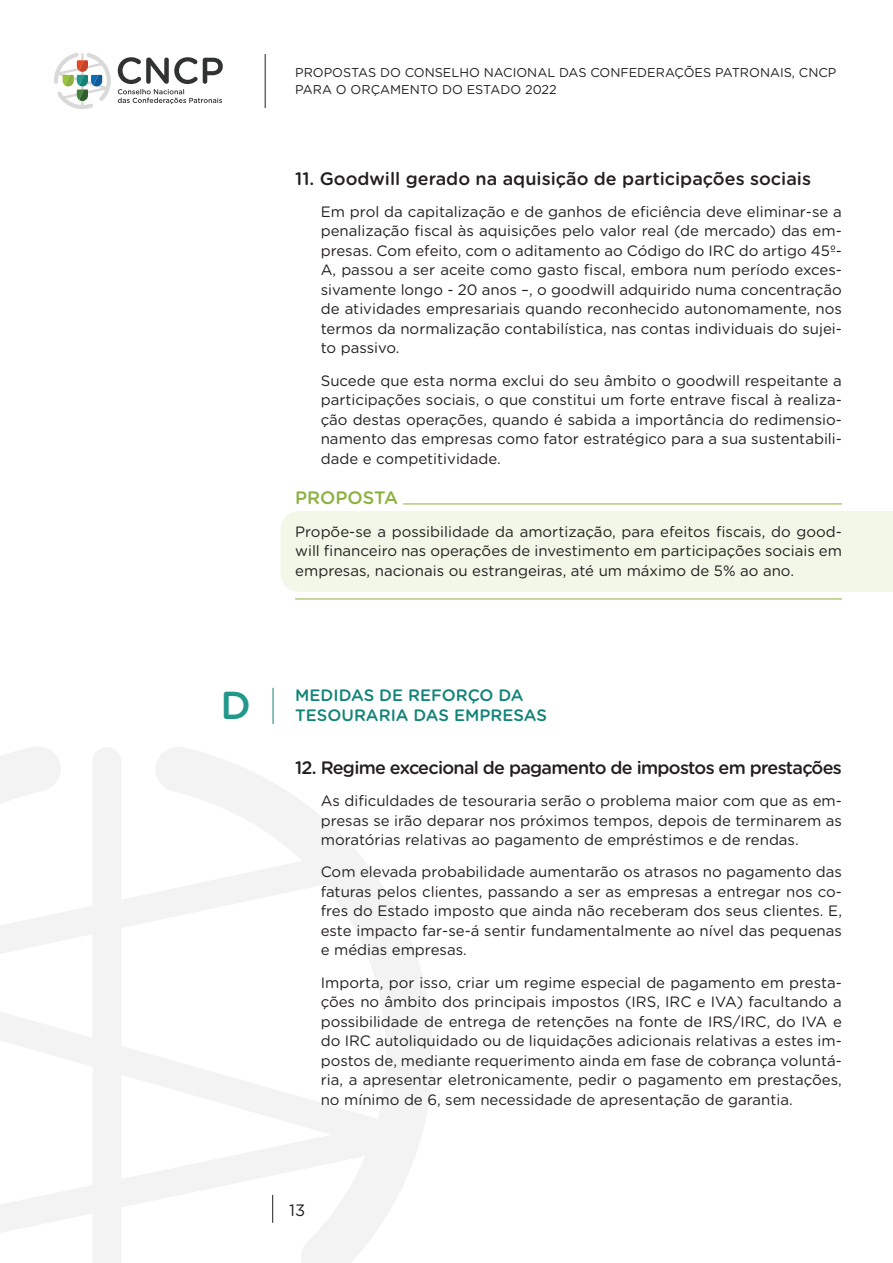
<style>
.page{position:relative;width:893px;height:1263px;background:#fff}
.page>*{position:absolute;margin:0;border:0;box-sizing:border-box;transform-origin:0 0}
.t1{font:500 39px "Gotham Rounded";color:#21988b}
.t2{font:500 18px "Gotham Rounded";letter-spacing:-.04em;color:#231f20}
.t3{font:500 18px "Gotham Rounded";color:#231f20}
.t4{font:500 18px "Gotham Rounded";color:#8bb23e}
.t5{font:500 16.5px "Gotham Rounded";color:#118378}
.t6{font:16.5px "Gotham Rounded";color:#231f20}
.t7{font:15px/19.5px "Gotham Rounded";color:#231f20;text-align:justify}
.t8{font:12.75px/16.2px "Gotham Rounded";color:#231f20}
</style>
<div class="page">
<hr style="left:265px;top:54px;width:1px;height:54px;background:#231f20">
<svg style="left:54px;top:53px;width:57px;height:56px"></svg>
<svg style="left:118px;top:57px;width:105px;height:47px"></svg>
<svg style="left:0;top:747px;width:433px;height:516px"></svg>
<div style="left:281px;top:511px;width:612px;height:81px;background:#f2f7e8"></div>
<hr style="left:403px;top:504px;width:439px;height:1px;background:#8bb23e">
<hr style="left:295px;top:599px;width:547px;height:1px;background:#8bb23e">
<hr style="left:273px;top:688px;width:1px;height:36px;background:#118378">
<p class="t8" style="left:295px;top:64px;width:543px">PROPOSTAS DO CONSELHO NACIONAL DAS CONFEDERAÇÕES PATRONAIS, CNCP<br>PARA O ORÇAMENTO DO ESTADO 2022</p>
<p class="t3" style="left:295px;top:165px;width:517px">11. Goodwill gerado na aquisição de participações sociais</p>
<p class="t7" style="left:321px;top:201px;width:523px">Em prol da capitalização e de ganhos de eficiência deve eliminar-se a penalização fiscal às aquisições pelo valor real (de mercado) das em&shy;presas. Com efeito, com o aditamento ao Código do IRC do artigo 45º-A, passou a ser aceite como gasto fiscal, embora num período exces&shy;sivamente longo - 20 anos –, o goodwill adquirido numa concentração de atividades empresariais quando reconhecido autonomamente, nos termos da normalização contabilística, nas contas individuais do sujei&shy;to passivo.</p>
<p class="t7" style="left:321px;top:370px;width:523px">Sucede que esta norma exclui do seu âmbito o goodwill respeitante a participações sociais, o que constitui um forte entrave fiscal à realiza&shy;ção destas operações, quando é sabida a importância do redimensio&shy;namento das empresas como fator estratégico para a sua sustentabili&shy;dade e competitividade.</p>
<p class="t4" style="left:295px;top:485px;width:104px">PROPOSTA</p>
<p class="t7" style="left:295px;top:521px;width:548px">Propõe-se a possibilidade da amortização, para efeitos fiscais, do good&shy;will financeiro nas operações de investimento em participações sociais em empresas, nacionais ou estrangeiras, até um máximo de 5% ao ano.</p>
<h1 class="t1" style="left:220px;top:677px;width:32px">D</h1>
<p class="t5" style="left:295px;top:683px;width:230px">MEDIDAS DE REFORÇO DA</p>
<p class="t5" style="left:295px;top:703px;width:253px">TESOURARIA DAS EMPRESAS</p>
<p class="t2" style="left:295px;top:754px;width:548px">12. Regime excecional de pagamento de impostos em prestações</p>
<p class="t7" style="left:321px;top:790px;width:523px">As dificuldades de tesouraria serão o problema maior com que as em&shy;presas se irão deparar nos próximos tempos, depois de terminarem as moratórias relativas ao pagamento de empréstimos e de rendas.</p>
<p class="t7" style="left:321px;top:861px;width:523px">Com elevada probabilidade aumentarão os atrasos no pagamento das faturas pelos clientes, passando a ser as empresas a entregar nos co&shy;fres do Estado imposto que ainda não receberam dos seus clientes. E, este impacto far-se-á sentir fundamentalmente ao nível das pequenas e médias empresas.</p>
<p class="t7" style="left:321px;top:972px;width:523px">Importa, por isso, criar um regime especial de pagamento em presta&shy;ções no âmbito dos principais impostos (IRS, IRC e IVA) facultando a possibilidade de entrega de retenções na fonte de IRS/IRC, do IVA e do IRC autoliquidado ou de liquidações adicionais relativas a estes im&shy;postos de, mediante requerimento ainda em fase de cobrança voluntá&shy;ria, a apresentar eletronicamente, pedir o pagamento em prestações, no mínimo de 6, sem necessidade de apresentação de garantia.</p>
<p class="t6" style="left:289px;top:1199px;width:18px">13</p>
</div>
